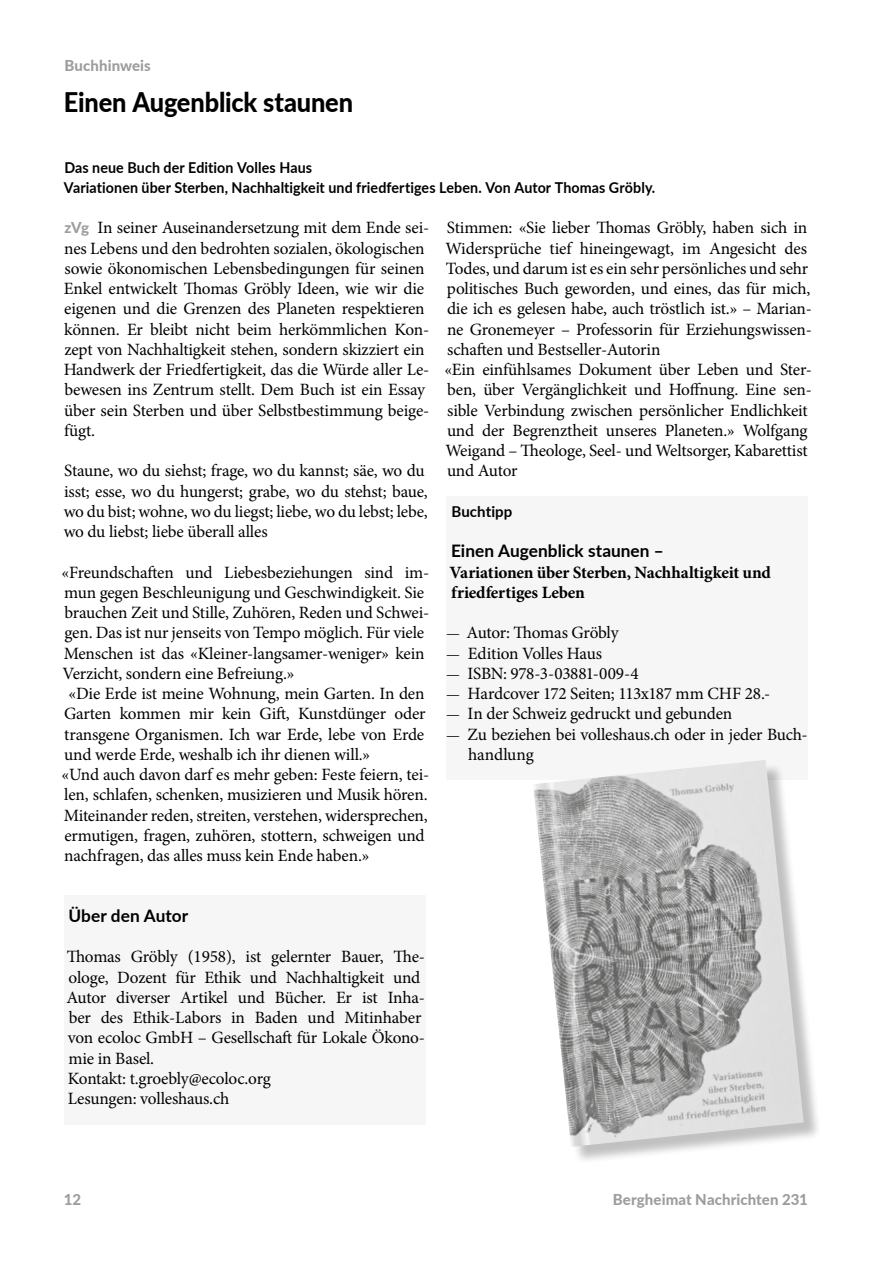
<style>
.page{position:relative;width:893px;height:1263px;background:#fff}
.page>*{position:absolute;margin:0;border:0;box-sizing:border-box;transform-origin:0 0}
.t1{font:800 27px "Lato";letter-spacing:-.005em;color:#000;scale:.94 1}
.t2{font:17.25px/20.2px "Minion Pro";letter-spacing:-.01em;color:#000}
.t3{font:700 17.25px/20.2px "Minion Pro";letter-spacing:-.01em;color:#000}
.t4{font:700 17.25px "Lato";color:#000}
.t5{font:700 15px/20.2px "Lato";letter-spacing:.005em;color:#000;scale:.95 1}
.t6{font:800 15px "Lato";letter-spacing:.005em;color:#9d9d9c}
.t7{font:700 15px "Lato";letter-spacing:.005em;color:#000}
.s1{font-family:"Lato";font-weight:800;font-size:15px;color:#9d9d9c}
.s2{font-size:15px}
</style>
<div class="page">
<div style="left:446px;top:497px;width:362px;height:283px;background:#f6f6f6"></div>
<div style="left:64px;top:895px;width:361px;height:229px;background:#f6f6f6"></div>
<div style="left:536px;top:763px;width:286px;height:402px;background:#000;opacity:.25"></div>
<img style="left:534px;top:760px;width:270px;height:387px">
<p class="t6" style="left:64px;top:55px;width:88px">Buchhinweis</p>
<h1 class="t1" style="left:64px;top:82px;width:309px">Einen Augenblick staunen</h1>
<p class="t5" style="left:64px;top:156px;width:624px">Das neue Buch der Edition Volles Haus<br>Variationen über Sterben, Nachhaltigkeit und friedfertiges Leben. Von Autor Thomas Gröbly.</p>
<p class="t2" style="left:64px;top:218px;width:367px"><span class="s1">zVg</span> In seiner Auseinandersetzung mit dem Ende sei&shy;nes Lebens und den bedrohten sozialen, ökologischen sowie ökonomischen Lebensbedingungen für seinen Enkel entwickelt Thomas Gröbly Ideen, wie wir die eigenen und die Grenzen des Planeten respektieren können. Er bleibt nicht beim herkömmlichen Kon&shy;zept von Nachhaltigkeit stehen, sondern skizziert ein Handwerk der Friedfertigkeit, das die Würde aller Le&shy;bewesen ins Zentrum stellt. Dem Buch ist ein Essay über sein Sterben und über Selbstbestimmung beige&shy;fügt.</p>
<p class="t2" style="left:64px;top:461px;width:366px">Staune, wo du siehst; frage, wo du kannst; säe, wo du isst; esse, wo du hungerst; grabe, wo du stehst; baue, wo du bist; wohne, wo du liegst; liebe, wo du lebst; lebe, wo du liebst; liebe überall alles</p>
<p class="t2" style="left:62px;top:562px;width:369px">«Freundschaften und Liebesbeziehungen sind im-</p>
<p class="t2" style="left:64px;top:582px;width:361px">mun gegen Beschleunigung und Geschwindigkeit. Sie</p>
<p class="t2" style="left:64px;top:603px;width:366px">brauchen Zeit und Stille, Zuhören, Reden und Schwei-</p>
<p class="t2" style="left:64px;top:623px;width:361px">gen. Das ist nur jenseits von Tempo möglich. Für viele</p>
<p class="t2" style="left:64px;top:643px;width:362px">Menschen ist das «Kleiner-langsamer-weniger» kein</p>
<p class="t2" style="left:62px;top:663px;width:234px">Verzicht, sondern eine Befreiung.»</p>
<p class="t2" style="left:69px;top:684px;width:357px">«Die Erde ist meine Wohnung, mein Garten. In den</p>
<p class="t2" style="left:64px;top:704px;width:363px">Garten kommen mir kein Gift, Kunstdünger oder</p>
<p class="t2" style="left:64px;top:724px;width:361px">transgene Organismen. Ich war Erde, lebe von Erde</p>
<p class="t2" style="left:64px;top:744px;width:307px">und werde Erde, weshalb ich ihr dienen will.»</p>
<p class="t2" style="left:62px;top:765px;width:369px">«Und auch davon darf es mehr geben: Feste feiern, tei-</p>
<p class="t2" style="left:64px;top:785px;width:365px">len, schlafen, schenken, musizieren und Musik hören.</p>
<p class="t2" style="left:64px;top:805px;width:366px">Miteinander reden, streiten, verstehen, widersprechen,</p>
<p class="t2" style="left:64px;top:825px;width:362px">ermutigen, fragen, zuhören, stottern, schweigen und</p>
<p class="t2" style="left:64px;top:846px;width:307px">nachfragen, das alles muss kein Ende haben.»</p>
<p class="t2" style="left:444px;top:218px;width:369px">Stimmen: «Sie lieber Thomas Gröbly, haben sich in Widersprüche tief hineingewagt, im Angesicht des Todes, und darum ist es ein sehr persönliches und sehr politisches Buch geworden, und eines, das für mich, die ich es gelesen habe, auch tröstlich ist.» – Marian&shy;ne Gronemeyer – Professorin für Erziehungswissen&shy;schaften und Bestseller-Autorin<br>«Ein einfühlsames Dokument über Leben und Ster&shy;ben, über Vergänglichkeit und Hoffnung. Eine sen&shy;sible Verbindung zwischen persönlicher Endlichkeit und der Begrenztheit unseres Planeten.» Wolfgang Weigand – Theologe, Seel- und Weltsorger, Kabarettist und Autor</p>
<p class="t7" style="left:451px;top:500px;width:63px">Buchtipp</p>
<p class="t4" style="left:451px;top:538px;width:214px">Einen Augenblick staunen –</p>
<p class="t3" style="left:449px;top:562px;width:323px">Variationen über Sterben, Nachhaltigkeit und friedfertiges Leben</p>
<p class="t2" style="left:446px;top:623px;width:174px"><span class="s2">—</span> Autor: Thomas Gröbly</p>
<p class="t2" style="left:446px;top:643px;width:158px"><span class="s2">—</span> Edition Volles Haus</p>
<p class="t2" style="left:446px;top:663px;width:194px"><span class="s2">—</span> ISBN: 978-3-03881-009-4</p>
<p class="t2" style="left:446px;top:683px;width:326px"><span class="s2">—</span> Hardcover 172 Seiten; 113x187 mm CHF 28.-</p>
<p class="t2" style="left:446px;top:704px;width:288px"><span class="s2">—</span> In der Schweiz gedruckt und gebunden</p>
<p class="t2" style="left:468px;top:724px;width:341px;text-indent:-22px"><span class="s2">—</span> Zu beziehen bei volleshaus.ch oder in jeder Buch&shy;handlung</p>
<p class="t4" style="left:68px;top:903px;width:121px">Über den Autor</p>
<p class="t2" style="left:67px;top:947px;width:360px">Thomas Gröbly (1958), ist gelernter Bauer, The&shy;ologe, Dozent für Ethik und Nachhaltigkeit und Autor diverser Artikel und Bücher. Er ist Inha&shy;ber des Ethik-Labors in Baden und Mitinhaber von ecoloc GmbH – Gesellschaft für Lokale Ökono&shy;mie in Basel.<br>Kontakt: t.groebly@ecoloc.org<br>Lesungen: volleshaus.ch</p>
<p class="t6" style="left:64px;top:1189px;width:19px">12</p>
<p class="t6" style="left:613px;top:1189px;width:197px">Bergheimat Nachrichten 231</p>
</div>
